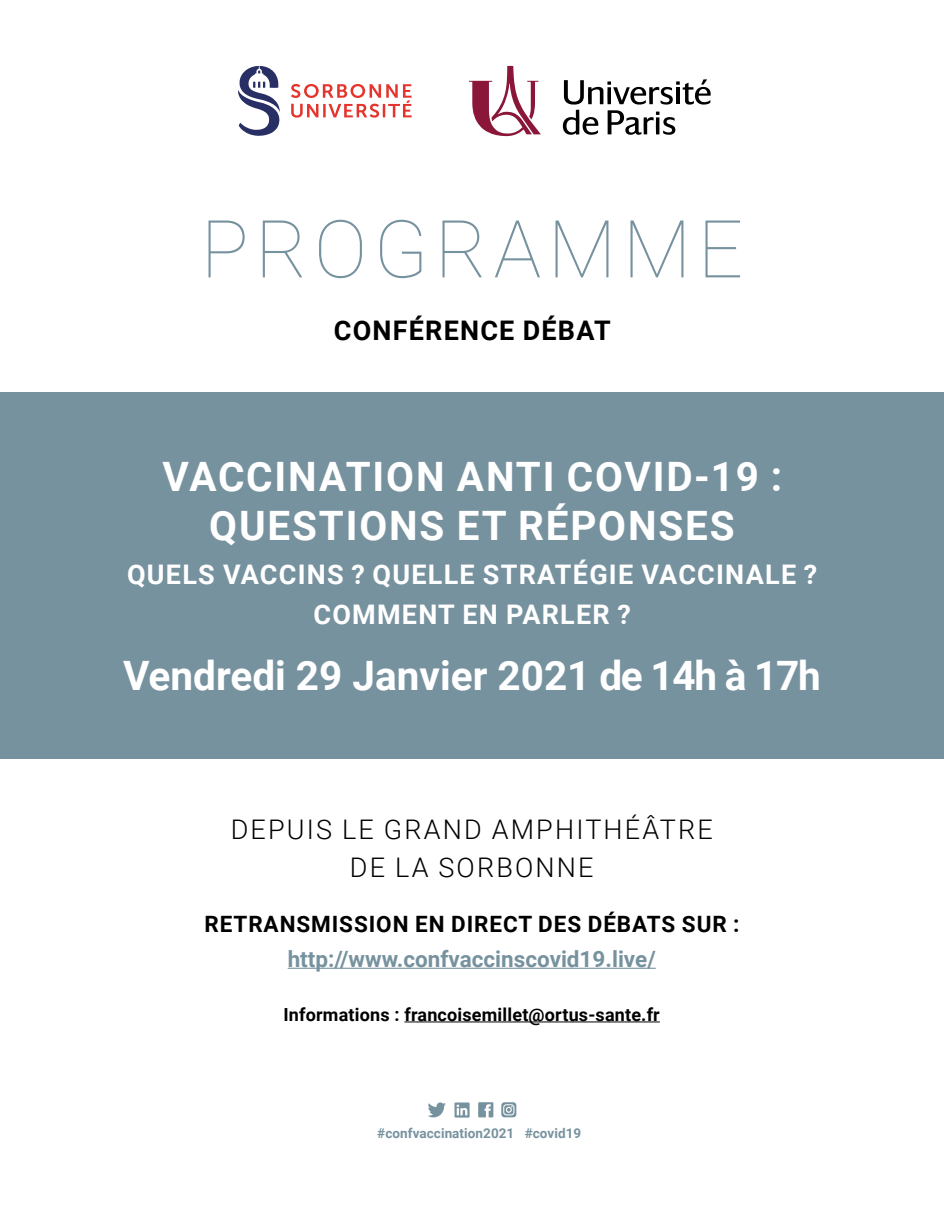
<style>
.page{position:relative;width:944px;height:1212px;background:#fff}
.page>*{position:absolute;margin:0;border:0;box-sizing:border-box;transform-origin:0 0}
.t1{font:100 79.88px "Roboto";letter-spacing:.08em;color:#77929f}
.t2{font:700 40.5px "Roboto";letter-spacing:.045em;color:#fff}
.t3{font:700 40.5px "Roboto";color:#fff}
.t4{font:700 27px "Roboto";letter-spacing:.045em;color:#fff}
.t5{font:300 27px "Roboto";letter-spacing:.08em;color:#000}
.t6{font:700 27px "Roboto";letter-spacing:.045em;color:#000}
.t7{font:700 22.5px "Roboto";letter-spacing:.04em;color:#000}
.t8{font:700 22.5px "Roboto";color:#77929f}
.t9{font:700 18px "Roboto";letter-spacing:.01em;color:#000}
.t10{font:700 13.5px "Roboto";letter-spacing:.005em;color:#77929f}
</style>
<div class="page">
<div style="left:0;top:392px;width:944px;height:367px;background:#77929f"></div>
<hr style="left:288px;top:968px;width:368px;height:1px;background:#77929f">
<hr style="left:404px;top:1021px;width:256px;height:1px;background:#000">
<svg style="left:501px;top:1102px;width:15px;height:15px"></svg>
<svg style="left:478px;top:1102px;width:15px;height:15px"></svg>
<svg style="left:428px;top:1102px;width:18px;height:15px"></svg>
<svg style="left:454px;top:1102px;width:16px;height:15px"></svg>
<svg style="left:469px;top:66px;width:72px;height:70px"></svg>
<svg style="left:563px;top:79px;width:148px;height:56px"></svg>
<svg style="left:238px;top:66px;width:42px;height:70px"></svg>
<svg style="left:291px;top:84px;width:121px;height:34px"></svg>
<p class="t1" style="left:201px;top:193px;width:544px">PROGRAMME</p>
<p class="t6" style="left:334px;top:311px;width:278px">CONFÉRENCE DÉBAT</p>
<p class="t2" style="left:162px;top:449px;width:621px">VACCINATION ANTI COVID-19 :</p>
<p class="t2" style="left:209px;top:497px;width:527px">QUESTIONS ET RÉPONSES</p>
<p class="t4" style="left:127px;top:556px;width:692px">QUELS VACCINS ? QUELLE STRATÉGIE VACCINALE ?</p>
<p class="t4" style="left:314px;top:596px;width:319px">COMMENT EN PARLER ?</p>
<p class="t3" style="left:123px;top:647px;width:699px">Vendredi 29 Janvier 2021 de 14h à 17h</p>
<p class="t5" style="left:231px;top:810px;width:483px">DEPUIS LE GRAND AMPHITHÉÂTRE</p>
<p class="t5" style="left:350px;top:848px;width:245px">DE LA SORBONNE</p>
<p class="t7" style="left:205px;top:909px;width:536px">RETRANSMISSION EN DIRECT DES DÉBATS SUR :</p>
<p class="t8" style="left:288px;top:943px;width:370px">http://www.confvaccinscovid19.live/</p>
<p class="t9" style="left:284px;top:1001px;width:378px">Informations : francoisemillet@ortus-sante.fr</p>
<p class="t10" style="left:377px;top:1123px;width:206px">#confvaccination2021 #covid19</p>
</div>
